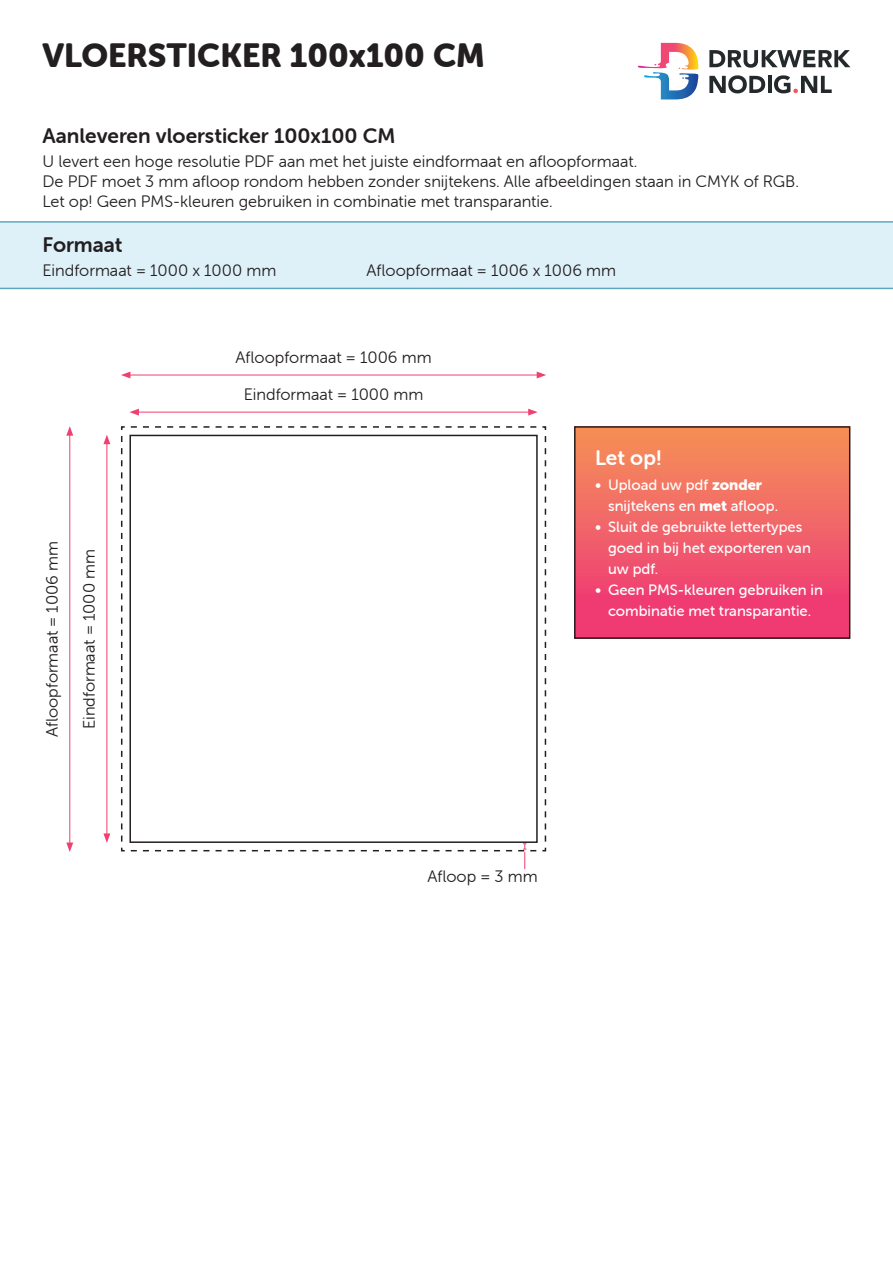
<style>
.page{position:relative;width:893px;height:1263px;background:#fff}
.page>*{position:absolute;margin:0;border:0;box-sizing:border-box;transform-origin:0 0}
.Titel{font:33px "Museo Sans Rounded 900";color:#231f20}
.Kop_1{font:21px "Museo Sans Rounded 700";color:#231f20}
.Kop_1-2{font:21px "Museo Sans Rounded 700";color:#fff}
.Tekst{font:16.5px "Museo Sans Rounded 300";color:#231f20}
.t1{font:15px/21px "Museo Sans Rounded 500";color:#fff}
.s1{font-family:"Museo Sans Rounded 900"}
</style>
<div class="page">
<div style="left:0;top:221px;width:893px;height:68px;background:#def0f8"></div>
<svg style="left:709px;top:50px;width:141px;height:18px"></svg>
<svg style="left:709px;top:75px;width:56px;height:18px"></svg>
<hr style="left:768px;top:76px;width:3px;height:17px;background:#24292c">
<svg style="left:774px;top:75px;width:58px;height:18px"></svg>
<svg style="left:638px;top:43px;width:60px;height:56px"></svg>
<div style="left:575px;top:427px;width:275px;height:211px;background:linear-gradient(to bottom,#f59158,#ee3177)"></div>
<div style="left:574px;top:426px;width:276px;height:213px;border:2px solid #231f20"></div>
<svg style="left:121px;top:426px;width:426px;height:426px"></svg>
<div style="left:129px;top:435px;width:409px;height:408px;border:2px solid #231f20"></div>
<hr style="left:128px;top:375px;width:411px;height:1px;background:#ef4070">
<svg style="left:537px;top:372px;width:9px;height:6px"></svg>
<svg style="left:121px;top:372px;width:9px;height:6px"></svg>
<hr style="left:137px;top:412px;width:394px;height:1px;background:#ef4070">
<svg style="left:528px;top:409px;width:10px;height:7px"></svg>
<svg style="left:129px;top:409px;width:10px;height:7px"></svg>
<hr style="left:69px;top:433px;width:1px;height:412px;background:#ef4070">
<svg style="left:66px;top:426px;width:7px;height:10px"></svg>
<svg style="left:66px;top:842px;width:7px;height:10px"></svg>
<hr style="left:107px;top:442px;width:1px;height:394px;background:#ef4070">
<svg style="left:103px;top:435px;width:7px;height:9px"></svg>
<svg style="left:103px;top:833px;width:7px;height:10px"></svg>
<svg style="left:131px;top:843px;width:408px;height:26px"></svg>
<p class="Titel" style="left:43px;top:37px;width:444px">VLOERSTICKER 100x100 CM</p>
<p class="Kop_1" style="left:43px;top:124px;width:355px">Aanleveren vloersticker 100x100 CM</p>
<p class="Tekst" style="left:43px;top:153px;width:596px">U levert een hoge resolutie PDF aan met het juiste eindformaat en afloopformaat.</p>
<p class="Tekst" style="left:43px;top:173px;width:758px">De PDF moet 3 mm afloop rondom hebben zonder snijtekens. Alle afbeeldingen staan in CMYK of RGB.</p>
<p class="Tekst" style="left:43px;top:192px;width:512px">Let op! Geen PMS-kleuren gebruiken in combinatie met transparantie.</p>
<p class="Kop_1" style="left:43px;top:233px;width:81px">Formaat</p>
<p class="Tekst" style="left:43px;top:261px;width:235px">Eindformaat = 1000 x 1000 mm</p>
<p class="Tekst" style="left:367px;top:261px;width:251px">Afloopformaat = 1006 x 1006 mm</p>
<p class="Tekst" style="left:236px;top:348px;width:198px">Afloopformaat = 1006 mm</p>
<p class="Tekst" style="left:43px;top:737px;width:198px;rotate:-90deg">Afloopformaat = 1006 mm</p>
<p class="Tekst" style="left:80px;top:729px;width:181px;rotate:-90deg">Eindformaat = 1000 mm</p>
<p class="Tekst" style="left:244px;top:386px;width:181px">Eindformaat = 1000 mm</p>
<p class="Kop_1-2" style="left:595px;top:446px;width:68px">Let op!</p>
<p class="t1" style="left:608px;top:474px;width:172px;text-indent:-13px">• Upload uw pdf <span class="s1">zonder </span>snijtekens en <span class="s1">met</span> afloop.</p>
<p class="t1" style="left:608px;top:516px;width:204px;text-indent:-13px">• Sluit de gebruikte lettertypes goed in bij het exporteren van uw pdf.</p>
<p class="t1" style="left:595px;top:579px;width:229px;text-align:center">• Geen PMS-kleuren gebruiken in combinatie met transparantie.</p>
<p class="Tekst" style="left:427px;top:868px;width:112px">Afloop = 3 mm</p>
</div>
